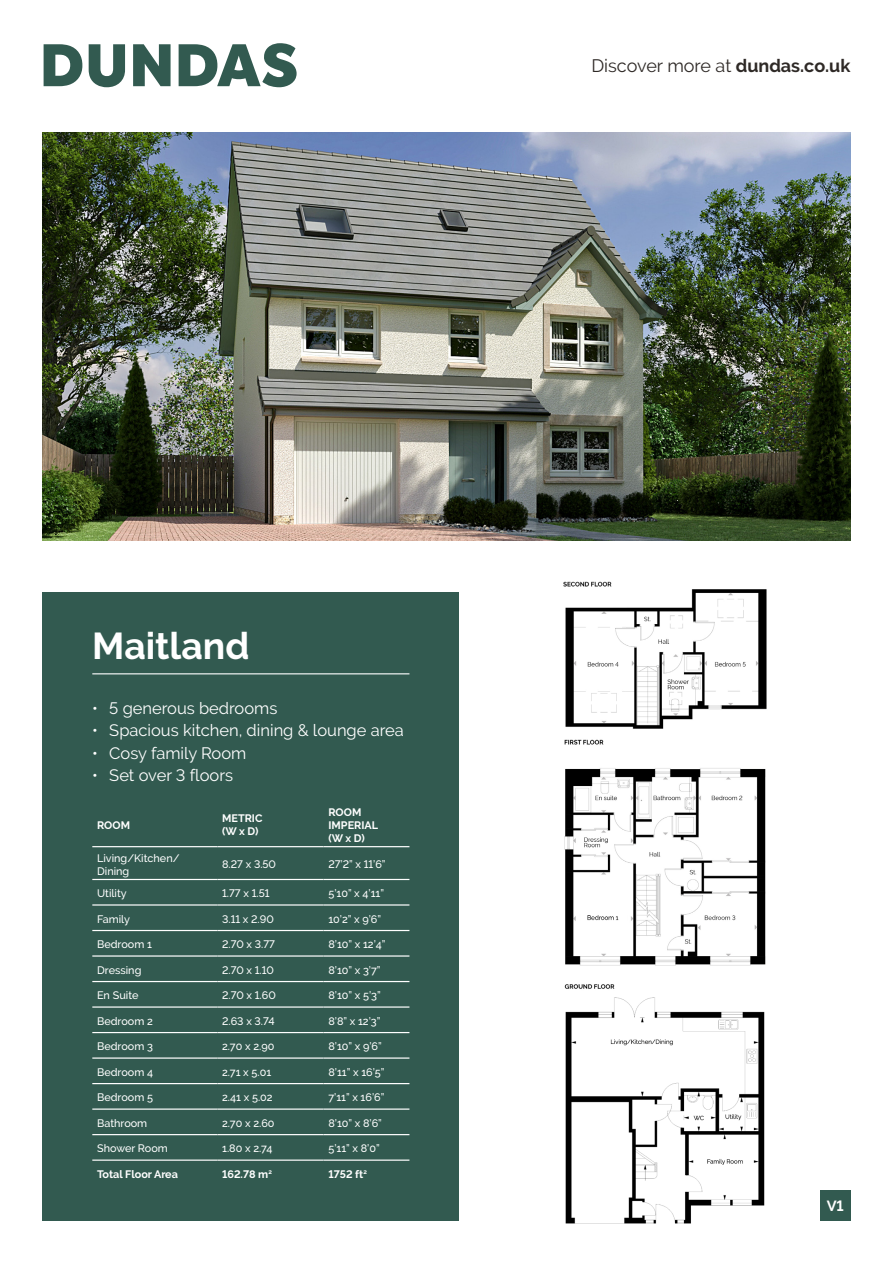
<style>
.page{position:relative;width:893px;height:1263px;background:#fff}
.page>*{position:absolute;margin:0;border:0;box-sizing:border-box;transform-origin:0 0}
.t1{font:700 37.35px "Raleway";color:#fff}
.t2{font:18px "Raleway";color:#2e2926}
.t3{font:16.5px "Raleway";color:#fff}
.t4{font:700 14.7px "Raleway";color:#fff}
.Paragraph_Style_1{font:500 10.8px/13px "Raleway";color:#fff}
.Paragraph_Style_1-2{font:700 10.8px/13px "Raleway";color:#fff}
.Paragraph_Style_2{font:500 10.8px "Raleway";color:#fff}
.s1{font-weight:700}
</style>
<div class="page">
<svg style="left:44px;top:43px;width:253px;height:44px"></svg>
<div style="left:43px;top:592px;width:416px;height:628px;background:#325a50"></div>
<hr style="left:92px;top:846px;width:125px;height:1px;background:#fff">
<hr style="left:217px;top:846px;width:107px;height:1px;background:#fff">
<hr style="left:324px;top:846px;width:85px;height:1px;background:#fff">
<hr style="left:92px;top:879px;width:125px;height:1px;background:#fff">
<hr style="left:217px;top:879px;width:107px;height:1px;background:#fff">
<hr style="left:324px;top:879px;width:85px;height:1px;background:#fff">
<hr style="left:92px;top:904px;width:125px;height:1px;background:#fff">
<hr style="left:217px;top:904px;width:107px;height:1px;background:#fff">
<hr style="left:324px;top:904px;width:85px;height:1px;background:#fff">
<hr style="left:92px;top:930px;width:125px;height:1px;background:#fff">
<hr style="left:217px;top:930px;width:107px;height:1px;background:#fff">
<hr style="left:324px;top:930px;width:85px;height:1px;background:#fff">
<hr style="left:92px;top:955px;width:125px;height:2px;background:#fff">
<hr style="left:217px;top:955px;width:107px;height:2px;background:#fff">
<hr style="left:324px;top:955px;width:85px;height:2px;background:#fff">
<hr style="left:92px;top:981px;width:125px;height:1px;background:#fff">
<hr style="left:217px;top:981px;width:107px;height:1px;background:#fff">
<hr style="left:324px;top:981px;width:85px;height:1px;background:#fff">
<hr style="left:92px;top:1006px;width:125px;height:2px;background:#fff">
<hr style="left:217px;top:1006px;width:107px;height:2px;background:#fff">
<hr style="left:324px;top:1006px;width:85px;height:2px;background:#fff">
<hr style="left:92px;top:1032px;width:125px;height:1px;background:#fff">
<hr style="left:217px;top:1032px;width:107px;height:1px;background:#fff">
<hr style="left:324px;top:1032px;width:85px;height:1px;background:#fff">
<hr style="left:92px;top:1057px;width:125px;height:2px;background:#fff">
<hr style="left:217px;top:1057px;width:107px;height:2px;background:#fff">
<hr style="left:324px;top:1057px;width:85px;height:2px;background:#fff">
<hr style="left:92px;top:1083px;width:125px;height:1px;background:#fff">
<hr style="left:217px;top:1083px;width:107px;height:1px;background:#fff">
<hr style="left:324px;top:1083px;width:85px;height:1px;background:#fff">
<hr style="left:92px;top:1108px;width:125px;height:2px;background:#fff">
<hr style="left:217px;top:1108px;width:107px;height:2px;background:#fff">
<hr style="left:324px;top:1108px;width:85px;height:2px;background:#fff">
<hr style="left:92px;top:1134px;width:125px;height:1px;background:#fff">
<hr style="left:217px;top:1134px;width:107px;height:1px;background:#fff">
<hr style="left:324px;top:1134px;width:85px;height:1px;background:#fff">
<hr style="left:92px;top:1159px;width:125px;height:2px;background:#fff">
<hr style="left:217px;top:1159px;width:107px;height:2px;background:#fff">
<hr style="left:324px;top:1159px;width:85px;height:2px;background:#fff">
<hr style="left:92px;top:673px;width:317px;height:1px;background:#fff">
<img style="left:43px;top:133px;width:807px;height:407px">
<div style="left:820px;top:1190px;width:30px;height:30px;background:#325a50"></div>
<img style="left:563px;top:581px;width:204px;height:385px">
<img style="left:564px;top:984px;width:201px;height:240px">
<p class="t2" style="left:591px;top:55px;width:261px">Discover more at <span class="s1">dundas.co.uk</span></p>
<p class="t1" style="left:92px;top:625px;width:159px">Maitland</p>
<p class="t3" style="left:92px;top:699px;width:187px">• 5 generous bedrooms</p>
<p class="t3" style="left:92px;top:721px;width:313px">• Spacious kitchen, dining &amp; lounge area</p>
<p class="t3" style="left:92px;top:743px;width:156px">• Cosy family Room</p>
<p class="t3" style="left:92px;top:765px;width:142px">• Set over 3 floors</p>
<p class="Paragraph_Style_1-2" style="left:97px;top:818px;width:34px">ROOM</p>
<p class="Paragraph_Style_1-2" style="left:222px;top:812px;width:42px">METRIC (W x D)</p>
<p class="Paragraph_Style_1-2" style="left:328px;top:805px;width:51px">ROOM<br>IMPERIAL</p>
<p class="Paragraph_Style_1-2" style="left:328px;top:831px;width:38px">(W x D)</p>
<p class="Paragraph_Style_1" style="left:97px;top:851px;width:84px">Living/Kitchen/<br>Dining</p>
<p class="Paragraph_Style_1" style="left:222px;top:858px;width:55px">8.27 x 3.50</p>
<p class="Paragraph_Style_2" style="left:328px;top:858px;width:59px">27’2” x 11’6”</p>
<p class="Paragraph_Style_1" style="left:97px;top:887px;width:31px">Utility</p>
<p class="Paragraph_Style_1" style="left:222px;top:887px;width:49px">1.77 x 1.51</p>
<p class="Paragraph_Style_1" style="left:328px;top:887px;width:57px">5’10” x 4’11”</p>
<p class="Paragraph_Style_1" style="left:97px;top:912px;width:34px">Family</p>
<p class="Paragraph_Style_1" style="left:222px;top:912px;width:53px">3.11 x 2.90</p>
<p class="Paragraph_Style_1" style="left:328px;top:912px;width:54px">10’2” x 9’6”</p>
<p class="Paragraph_Style_1" style="left:97px;top:938px;width:56px">Bedroom 1</p>
<p class="Paragraph_Style_1" style="left:222px;top:938px;width:54px">2.70 x 3.77</p>
<p class="Paragraph_Style_1" style="left:328px;top:938px;width:59px">8’10” x 12’4”</p>
<p class="Paragraph_Style_1" style="left:97px;top:963px;width:46px">Dressing</p>
<p class="Paragraph_Style_1" style="left:222px;top:963px;width:53px">2.70 x 1.10</p>
<p class="Paragraph_Style_1" style="left:328px;top:963px;width:54px">8’10” x 3’7”</p>
<p class="Paragraph_Style_1" style="left:97px;top:989px;width:43px">En Suite</p>
<p class="Paragraph_Style_1" style="left:222px;top:989px;width:55px">2.70 x 1.60</p>
<p class="Paragraph_Style_1" style="left:328px;top:989px;width:54px">8’10” x 5’3”</p>
<p class="Paragraph_Style_1" style="left:97px;top:1014px;width:57px">Bedroom 2</p>
<p class="Paragraph_Style_1" style="left:222px;top:1014px;width:54px">2.63 x 3.74</p>
<p class="Paragraph_Style_1" style="left:328px;top:1014px;width:53px">8’8” x 12’3”</p>
<p class="Paragraph_Style_1" style="left:97px;top:1040px;width:57px">Bedroom 3</p>
<p class="Paragraph_Style_1" style="left:222px;top:1040px;width:54px">2.70 x 2.90</p>
<p class="Paragraph_Style_1" style="left:328px;top:1040px;width:55px">8’10” x 9’6”</p>
<p class="Paragraph_Style_1" style="left:97px;top:1065px;width:58px">Bedroom 4</p>
<p class="Paragraph_Style_1" style="left:222px;top:1065px;width:51px">2.71 x 5.01</p>
<p class="Paragraph_Style_1" style="left:328px;top:1065px;width:58px">8’11” x 16’5”</p>
<p class="Paragraph_Style_1" style="left:97px;top:1091px;width:57px">Bedroom 5</p>
<p class="Paragraph_Style_1" style="left:222px;top:1091px;width:52px">2.41 x 5.02</p>
<p class="Paragraph_Style_1" style="left:328px;top:1091px;width:58px">7’11” x 16’6”</p>
<p class="Paragraph_Style_1" style="left:97px;top:1116px;width:52px">Bathroom</p>
<p class="Paragraph_Style_1" style="left:222px;top:1116px;width:54px">2.70 x 2.60</p>
<p class="Paragraph_Style_1" style="left:328px;top:1116px;width:55px">8’10” x 8’6”</p>
<p class="Paragraph_Style_1" style="left:97px;top:1142px;width:72px">Shower Room</p>
<p class="Paragraph_Style_1" style="left:222px;top:1142px;width:52px">1.80 x 2.74</p>
<p class="Paragraph_Style_1" style="left:328px;top:1142px;width:53px">5’11” x 8’0”</p>
<p class="Paragraph_Style_1-2" style="left:97px;top:1168px;width:82px">Total Floor Area</p>
<p class="Paragraph_Style_1-2" style="left:222px;top:1168px;width:51px">162.78 m<sup>2</sup></p>
<p class="Paragraph_Style_1-2" style="left:328px;top:1168px;width:40px">1752 ft<sup>2</sup></p>
<p class="t4" style="left:827px;top:1197px;width:19px">V1</p>
</div>
